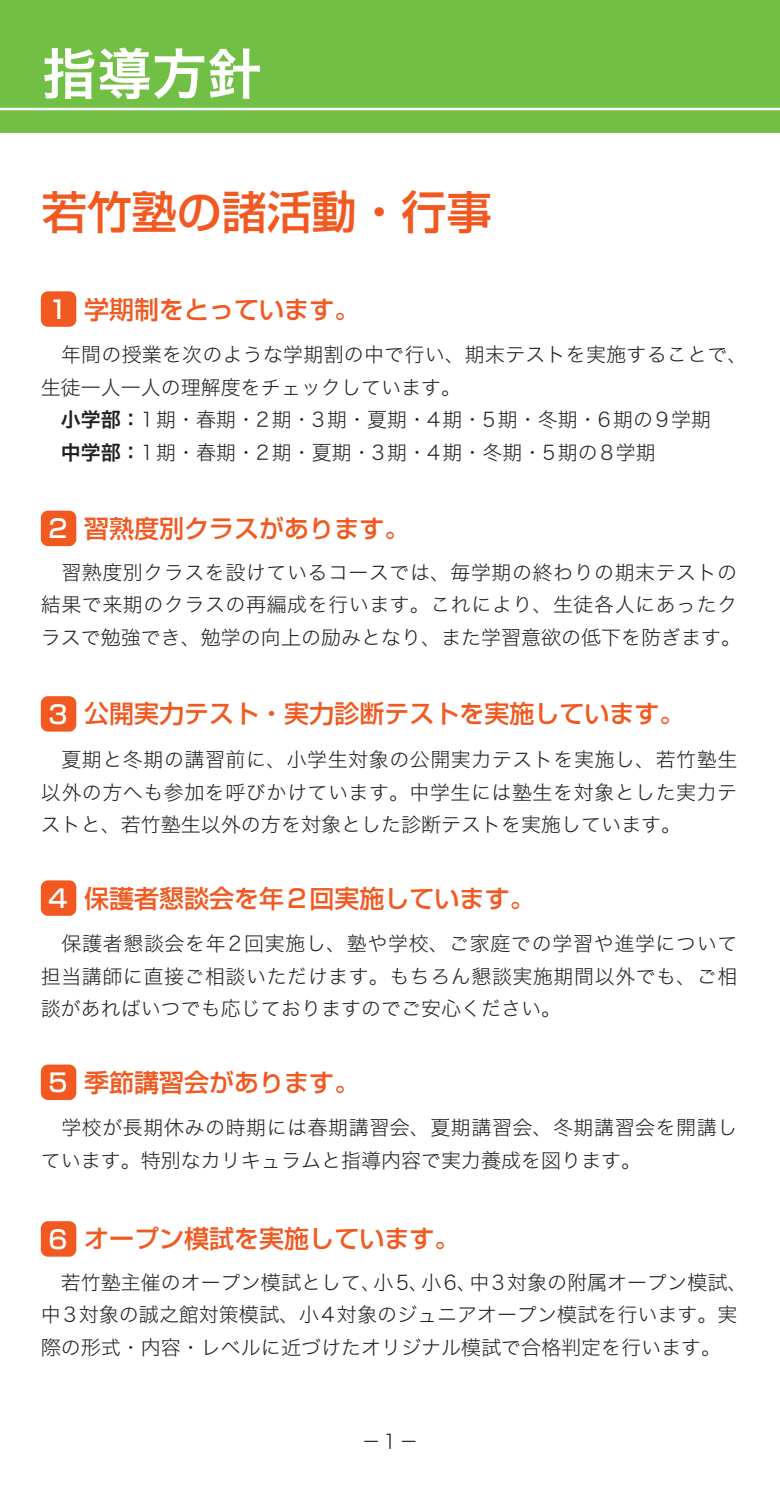
<style>
.page{position:relative;width:780px;height:1489px;background:#fff}
.page>*{position:absolute;margin:0;border:0;box-sizing:border-box;transform-origin:0 0}
.t1{font:55px "Hira Kaku Pro N W6";color:#fff}
.t2{font:45px "A TTC Shin Go Medium";color:#f15921}
.t3{font:25px "A TTC Shin Go Medium";color:#f15921}
.t4{font:25px "A TTC Shin Go Medium";color:#fff}
.t5{font:20px/32.5px "Hira Kaku Std N W2";color:#231f20}
.t6{font:20px/32.5px "Hira Kaku Std N W2";letter-spacing:.025em;color:#231f20}
.s1{font-family:"Hira Kaku Pro N W6"}
</style>
<div class="page">
<div style="left:0;top:0;width:780px;height:133px;background:#71bf44"></div>
<hr style="left:0;top:108px;width:780px;height:2px;background:#fff">
<div style="left:41px;top:291px;width:35px;height:36px;background:#f15921;border-radius:7px"></div>
<div style="left:41px;top:510px;width:35px;height:36px;background:#f15921;border-radius:7px"></div>
<div style="left:41px;top:696px;width:35px;height:35px;background:#f15921;border-radius:7px"></div>
<div style="left:41px;top:880px;width:35px;height:35px;background:#f15921;border-radius:7px"></div>
<div style="left:41px;top:1064px;width:35px;height:35px;background:#f15921;border-radius:7px"></div>
<div style="left:41px;top:1221px;width:35px;height:35px;background:#f15921;border-radius:7px"></div>
<h1 class="t1" style="left:42px;top:24px;width:221px">指導方針</h1>
<h2 class="t2" style="left:42px;top:175px;width:451px">若竹塾の諸活動・行事</h2>
<p class="t4" style="left:46px;top:288px;width:26px">１</p>
<p class="t3" style="left:84px;top:288px;width:277px">学期制をとっています。</p>
<p class="t5" style="left:41px;top:338px;width:708px">　年間の授業を次のような学期割の中で行い、期末テストを実施することで、生徒一人一人の理解度をチェックしています。<br><span class="s1">　小学部：</span>1期・春期・2期・3期・夏期・4期・5期・冬期・6期の9学期<br><span class="s1">　中学部：</span>1期・春期・2期・夏期・3期・4期・冬期・5期の8学期</p>
<p class="t4" style="left:46px;top:508px;width:26px">２</p>
<p class="t3" style="left:84px;top:508px;width:326px">習熟度別クラスがあります。</p>
<p class="t6" style="left:41px;top:555px;width:701px">　習熟度別クラスを設けているコースでは、毎学期の終わりの期末テストの結果で来期のクラスの再編成を行います。これにより、生徒各人にあったクラスで勉強でき、勉学の向上の励みとなり、また学習意欲の低下を防ぎます。</p>
<p class="t4" style="left:46px;top:693px;width:26px">３</p>
<p class="t3" style="left:84px;top:693px;width:601px">公開実力テスト・実力診断テストを実施しています。</p>
<p class="t5" style="left:41px;top:742px;width:698px;text-align:justify">　夏期と冬期の講習前に、小学生対象の公開実力テストを実施し、若竹塾生以外の方へも参加を呼びかけています。中学生には塾生を対象とした実力テストと、若竹塾生以外の方を対象とした診断テストを実施しています。</p>
<p class="t4" style="left:46px;top:877px;width:26px">４</p>
<p class="t3" style="left:84px;top:877px;width:452px">保護者懇談会を年2回実施しています。</p>
<p class="t5" style="left:41px;top:927px;width:698px;text-align:justify">　保護者懇談会を年2回実施し、塾や学校、ご家庭での学習や進学について担当講師に直接ご相談いただけます。もちろん懇談実施期間以外でも、ご相談があればいつでも応じておりますのでご安心ください。</p>
<p class="t4" style="left:46px;top:1061px;width:26px">５</p>
<p class="t3" style="left:84px;top:1061px;width:276px">季節講習会があります。</p>
<p class="t6" style="left:41px;top:1111px;width:698px">　学校が長期休みの時期には春期講習会、夏期講習会、冬期講習会を開講しています。特別なカリキュラムと指導内容で実力養成を図ります。</p>
<p class="t4" style="left:46px;top:1218px;width:26px">６</p>
<p class="t3" style="left:84px;top:1218px;width:376px">オープン模試を実施しています。</p>
<p class="t5" style="left:41px;top:1265px;width:708px">　若竹塾主催のオープン模試として、小5、小6、中3対象の附属オープン模試、中3対象の誠之館対策模試、小4対象のジュニアオープン模試を行います。実際の形式・内容・レベルに近づけたオリジナル模試で合格判定を行います。</p>
<p class="t5" style="left:361px;top:1424px;width:59px">－1－</p>
</div>
